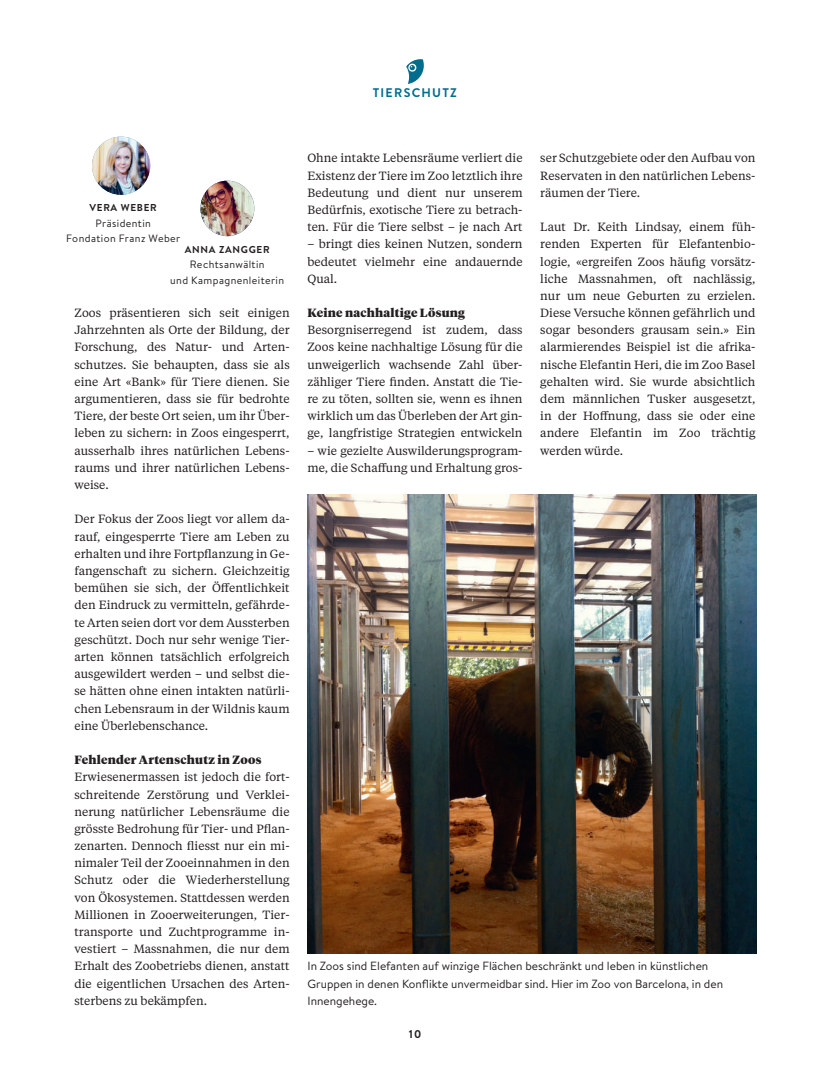
<style>
.page{position:relative;width:830px;height:1074px;background:#fff}
.page>*{position:absolute;margin:0;border:0;box-sizing:border-box;transform-origin:0 0}
.t1{font:700 12.5px "Brandon Text";letter-spacing:.1em;color:#006d8c}
.t2{font:11.88px/17.2px "Tiempos Text";color:#231f20;text-align:justify}
.t3{font:11.88px/17.2px "Brandon Text";color:#231f20}
.t4{font:900 11.88px "Tiempos Headline";letter-spacing:.02em;color:#231f20}
.t5{font:700 11.25px "Brandon Text";color:#231f20}
.t6{font:10.62px/15.6px "Brandon Text";letter-spacing:.035em;color:#231f20;text-align:center}
.t7{font:700 10px "Brandon Text";letter-spacing:.07em;color:#231f20}
</style>
<div class="page">
<svg style="left:406px;top:59px;width:17px;height:25px"></svg>
<img style="left:200px;top:181px;width:54px;height:55px">
<img style="left:92px;top:137px;width:58px;height:58px;border-radius:29px">
<img style="left:308px;top:494px;width:447px;height:459px">
<p class="t1" style="left:372px;top:83px;width:86px">TIERSCHUTZ</p>
<p class="t7" style="left:89px;top:201px;width:69px">VERA WEBER</p>
<p class="t6" style="left:66px;top:215px;width:116px">Präsidentin<br>Fondation Franz Weber</p>
<p class="t7" style="left:185px;top:242px;width:86px">ANNA ZANGGER</p>
<p class="t6" style="left:170px;top:256px;width:115px">Rechtsanwältin<br>und Kampagnenleiterin</p>
<p class="t2" style="left:74px;top:304px;width:216px">Zoos präsentieren sich seit einigen Jahrzehnten als Orte der Bildung, der Forschung, des Natur- und Arten&shy;schutzes. Sie behaupten, dass sie als eine Art «Bank» für Tiere dienen. Sie argumentieren, dass sie für bedrohte Tiere, der beste Ort seien, um ihr Über&shy;leben zu sichern: in Zoos eingesperrt, ausserhalb ihres natürlichen Lebens&shy;raums und ihrer natürlichen Lebens&shy;weise.</p>
<p class="t2" style="left:74px;top:510px;width:216px">Der Fokus der Zoos liegt vor allem da&shy;rauf, eingesperrte Tiere am Leben zu erhalten und ihre Fortpflanzung in Ge&shy;fangenschaft zu sichern. Gleichzeitig bemühen sie sich, der Öffentlichkeit den Eindruck zu vermitteln, gefährde&shy;te Arten seien dort vor dem Aussterben geschützt. Doch nur sehr wenige Tier&shy;arten können tatsächlich erfolgreich ausgewildert werden – und selbst die&shy;se hätten ohne einen intakten natürli&shy;chen Lebensraum in der Wildnis kaum eine Überlebenschance.</p>
<p class="t4" style="left:74px;top:751px;width:188px">Fehlender Artenschutz in Zoos</p>
<p class="t2" style="left:74px;top:768px;width:216px">Erwiesenermassen ist jedoch die fort&shy;schreitende Zerstörung und Verklei&shy;nerung natürlicher Lebensräume die grösste Bedrohung für Tier- und Pflan&shy;zenarten. Dennoch fliesst nur ein mi&shy;nimaler Teil der Zooeinnahmen in den Schutz oder die Wiederherstellung von Ökosystemen. Stattdessen werden Millionen in Zooerweiterungen, Tier&shy;transporte und Zuchtprogramme in&shy;vestiert – Massnahmen, die nur dem Erhalt des Zoobetriebs dienen, anstatt die eigentlichen Ursachen des Arten&shy;sterbens zu bekämpfen.</p>
<p class="t2" style="left:307px;top:149px;width:216px">Ohne intakte Lebensräume verliert die Existenz der Tiere im Zoo letztlich ihre Bedeutung und dient nur unserem Bedürfnis, exotische Tiere zu betrach&shy;ten. Für die Tiere selbst – je nach Art</p>
<p class="t2" style="left:307px;top:235px;width:216px">– bringt dies keinen Nutzen, sondern bedeutet vielmehr eine andauernde Qual.</p>
<p class="t4" style="left:307px;top:305px;width:159px">Keine nachhaltige Lösung</p>
<p class="t2" style="left:307px;top:321px;width:216px">Besorgniserregend ist zudem, dass Zoos keine nachhaltige Lösung für die unweigerlich wachsende Zahl über&shy;zähliger Tiere finden. Anstatt die Tie&shy;re zu töten, sollten sie, wenn es ihnen wirklich um das Überleben der Art gin&shy;ge, langfristige Strategien entwickeln</p>
<p class="t2" style="left:307px;top:441px;width:216px">– wie gezielte Auswilderungsprogram&shy;me, die Schaffung und Erhaltung gros-</p>
<p class="t2" style="left:540px;top:149px;width:216px">ser Schutzgebiete oder den Aufbau von Reservaten in den natürlichen Lebens&shy;räumen der Tiere.</p>
<p class="t2" style="left:540px;top:218px;width:216px">Laut Dr. Keith Lindsay, einem füh&shy;renden Experten für Elefantenbio&shy;logie, «ergreifen Zoos häufig vorsätz&shy;liche Massnahmen, oft nachlässig, nur um neue Geburten zu erzielen.<br>Diese Versuche können gefährlich und sogar besonders grausam sein.» Ein alarmierendes Beispiel ist die afrika&shy;nische Elefantin Heri, die im Zoo Basel gehalten wird. Sie wurde absichtlich dem männlichen Tusker ausgesetzt, in der Hoffnung, dass sie oder eine andere Elefantin im Zoo trächtig werden würde.</p>
<p class="t3" style="left:307px;top:957px;width:417px">In Zoos sind Elefanten auf winzige Flächen beschränkt und leben in künstlichen<br>Gruppen in denen Konflikte unvermeidbar sind. Hier im Zoo von Barcelona, in den<br>Innengehege.</p>
<p class="t5" style="left:408px;top:1026px;width:14px">10</p>
</div>
